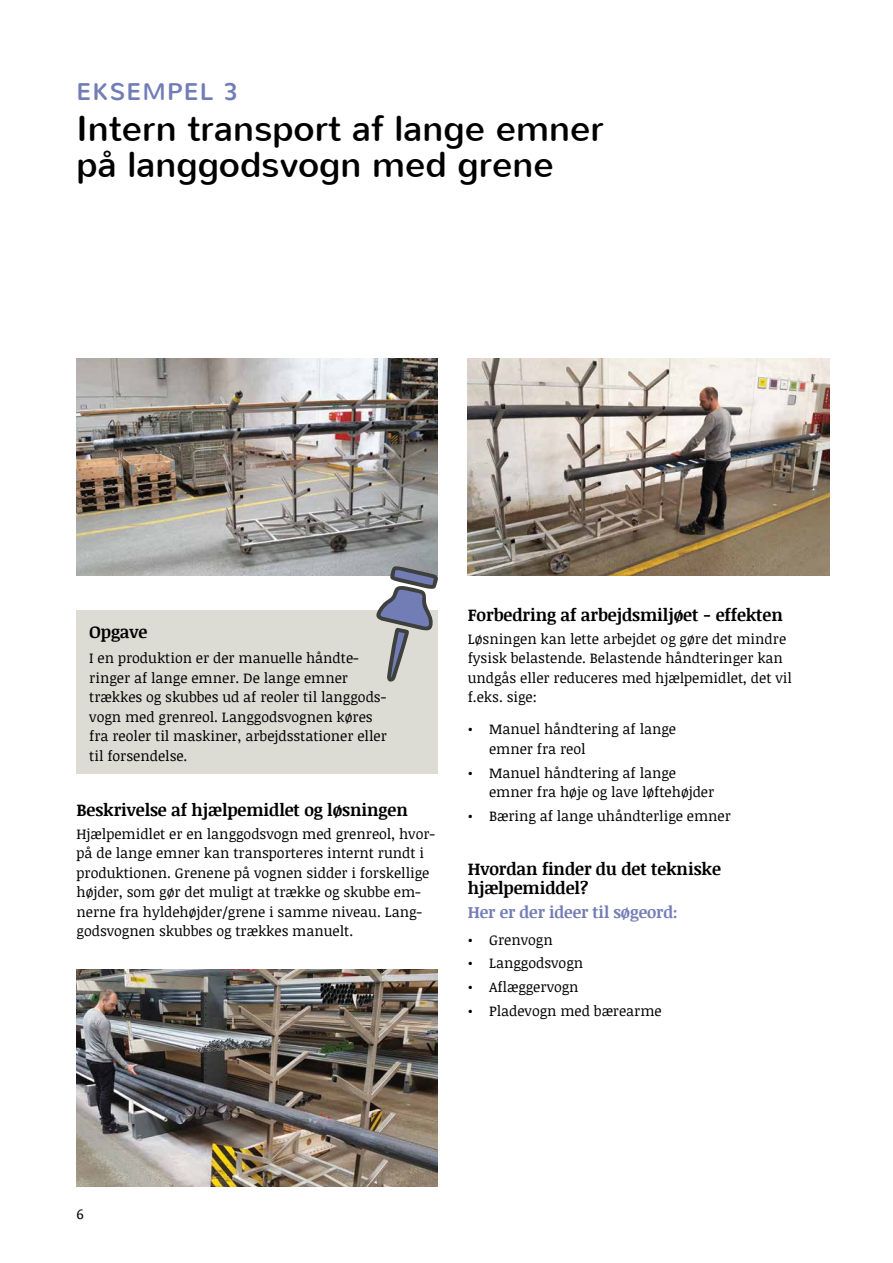
<style>
.page{position:relative;width:893px;height:1263px;background:#fff}
.page>*{position:absolute;margin:0;border:0;box-sizing:border-box;transform-origin:0 0}
.t1{font:36px/36px "Nunito";color:#000}
.t2{font:24px "Nunito";letter-spacing:.05em;color:#737db5}
.t3{font:700 17.25px/19.5px "Noticia Text";letter-spacing:-.005em;color:#000}
.t4{font:700 16.5px "Noticia Text";letter-spacing:-.005em;color:#737db5}
.t5{font:14.25px/19.5px "Noticia Text";color:#000}
</style>
<div class="page">
<img style="left:77px;top:358px;width:361px;height:218px">
<img style="left:77px;top:970px;width:361px;height:216px">
<img style="left:468px;top:358px;width:361px;height:218px">
<div style="left:77px;top:610px;width:361px;height:163px;background:#dddcd4"></div>
<svg style="left:376px;top:566px;width:62px;height:116px"></svg>
<h2 class="t2" style="left:77px;top:77px;width:163px">EKSEMPEL 3</h2>
<h1 class="t1" style="left:77px;top:111px;width:529px">Intern transport af lange emner på langgodsvogn med grene</h1>
<p class="t3" style="left:89px;top:621px;width:60px">Opgave</p>
<p class="t5" style="left:89px;top:648px;width:299px">I en produktion er der manuelle håndte&shy;ringer af lange emner. De lange emner trækkes og skubbes ud af reoler til langgods&shy;vogn med grenreol. Langgodsvognen køres fra reoler til maskiner, arbejdsstationer eller til forsendelse.</p>
<p class="t3" style="left:77px;top:799px;width:333px">Beskrivelse af hjælpemidlet og løsningen</p>
<p class="t5" style="left:77px;top:823px;width:360px">Hjælpemidlet er en langgodsvogn med grenreol, hvor&shy;på de lange emner kan transporteres internt rundt i produktionen. Grenene på vognen sidder i forskellige højder, som gør det muligt at trække og skubbe em&shy;nerne fra hyldehøjder/grene i samme niveau. Lang&shy;godsvognen skubbes og trækkes manuelt.</p>
<p class="t3" style="left:468px;top:604px;width:317px">Forbedring af arbejdsmiljøet - effekten</p>
<p class="t5" style="left:468px;top:628px;width:326px">Løsningen kan lette arbejdet og gøre det mindre fysisk belastende. Belastende håndteringer kan undgås eller reduceres med hjælpemidlet, det vil f.eks. sige:</p>
<p class="t5" style="left:489px;top:719px;width:189px;text-indent:-21px">• Manuel håndtering af lange emner fra reol</p>
<p class="t5" style="left:489px;top:762px;width:227px;text-indent:-21px">• Manuel håndtering af lange emner fra høje og lave løftehøjder</p>
<p class="t5" style="left:468px;top:806px;width:265px">• Bæring af lange uhåndterlige emner</p>
<p class="t3" style="left:468px;top:858px;width:255px">Hvordan finder du det tekniske hjælpemiddel?</p>
<p class="t4" style="left:468px;top:900px;width:211px">Her er der ideer til søgeord:</p>
<p class="t5" style="left:468px;top:929px;width:87px">• Grenvogn</p>
<p class="t5" style="left:468px;top:953px;width:117px">• Langgodsvogn</p>
<p class="t5" style="left:468px;top:977px;width:112px">• Aflæggervogn</p>
<p class="t5" style="left:468px;top:1001px;width:196px">• Pladevogn med bærearme</p>
<p class="t5" style="left:77px;top:1203px;width:9px">6</p>
</div>
